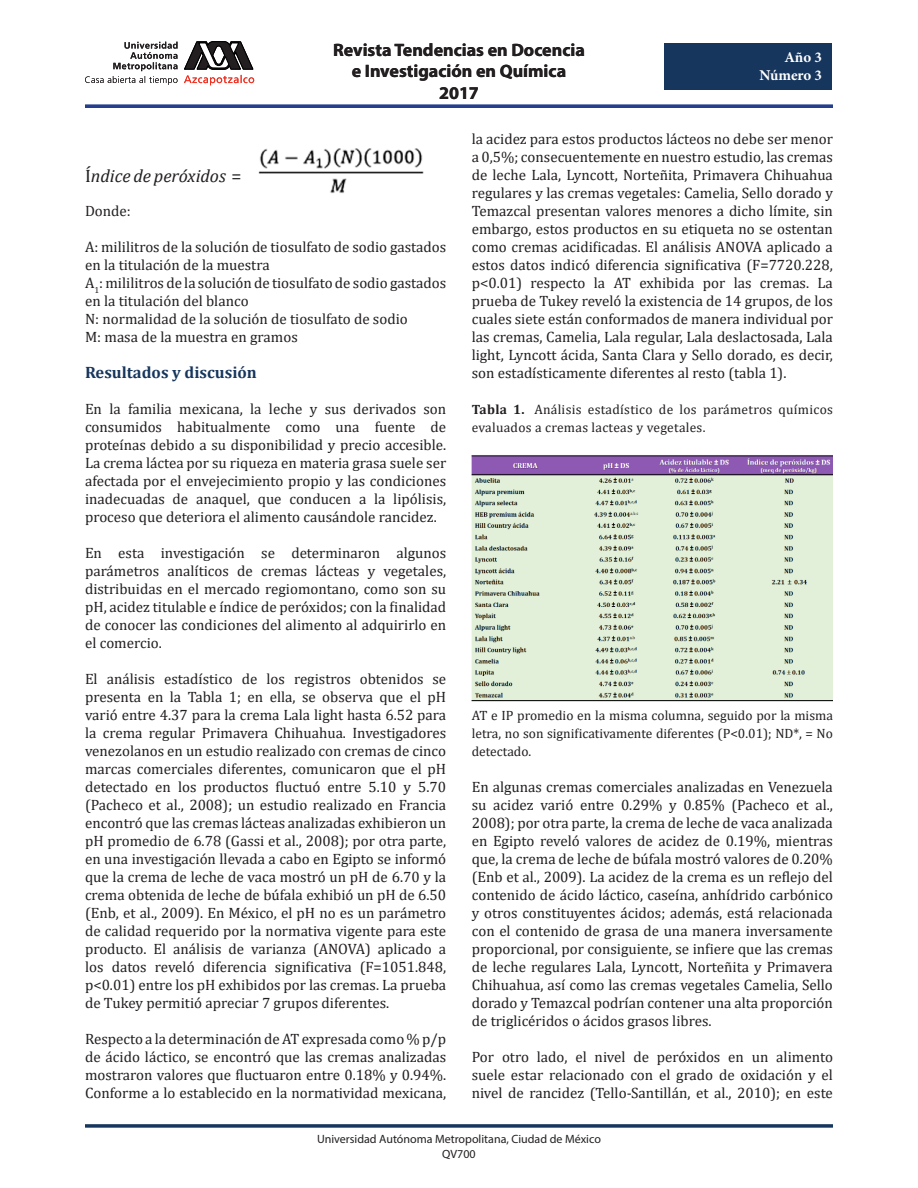
<style>
.page{position:relative;width:918px;height:1188px;background:#fff}
.page>*{position:absolute;margin:0;border:0;box-sizing:border-box;transform-origin:0 0}
.t1{font:700 18px/21.6px "Myriad Pro";color:#231f20;text-align:center}
.Pie_de_imagen{font:italic 18px "Cambria";color:#231f20}
.Resumen_y_Abstract{font:700 16.5px "Cambria";color:#17365d}
.Body_text{font:15px/18px "Cambria";color:#231f20;text-align:justify}
.Body_text_s_espacio{font:15px/18px "Cambria";color:#231f20}
.t2{font:700 15px/18px "Minion Pro";letter-spacing:-.005em;color:#fff;text-align:right}
.Pie_de_imagen-2{font:13.5px/18px "Cambria";letter-spacing:.02em;color:#231f20}
.t3{font:12px "Myriad Pro";color:#231f20}
.s1{font-style:normal}
.s2{font-weight:700}
</style>
<div class="page">
<div style="left:665px;top:43px;width:167px;height:46px;background:#17365d"></div>
<svg style="left:85px;top:42px;width:93px;height:43px"></svg>
<svg style="left:184px;top:41px;width:70px;height:44px"></svg>
<hr style="left:85px;top:105px;width:748px;height:3px;background:#253f8e">
<hr style="left:85px;top:1124px;width:748px;height:3px;background:#17365d">
<img style="left:258px;top:148px;width:166px;height:45px">
<img style="left:472px;top:455px;width:361px;height:247px">
<p class="t1" style="left:333px;top:38px;width:253px">Revista Tendencias en Docencia e Investigación en Química<br>2017</p>
<p class="t2" style="left:759px;top:48px;width:64px">Año 3<br>Número 3</p>
<p class="Pie_de_imagen" style="left:85px;top:163px;width:158px"><span class="s1">Í</span>ndice de peróxidos <span class="s1">=</span></p>
<p class="Body_text" style="left:85px;top:202px;width:47px">Donde:</p>
<p class="Body_text_s_espacio" style="left:85px;top:238px;width:363px">A: mililitros de la solución de tiosulfato de sodio gastados en la titulación de la muestra</p>
<p class="Body_text_s_espacio" style="left:85px;top:274px;width:363px">A<sub>1</sub>: mililitros de la solución de tiosulfato de sodio gastados en la titulación del blanco</p>
<p class="Body_text_s_espacio" style="left:85px;top:310px;width:324px">N: normalidad de la solución de tiosulfato de sodio</p>
<p class="Body_text" style="left:85px;top:328px;width:214px">M: masa de la muestra en gramos</p>
<p class="Resumen_y_Abstract" style="left:85px;top:361px;width:173px">Resultados y discusión</p>
<p class="Body_text" style="left:85px;top:400px;width:363px">En la familia mexicana, la leche y sus derivados son consumidos habitualmente como una fuente de proteínas debido a su disponibilidad y precio accesible.<br>La crema láctea por su riqueza en materia grasa suele ser afectada por el envejecimiento propio y las condiciones inadecuadas de anaquel, que conducen a la lipólisis, proceso que deteriora el alimento causándole rancidez.</p>
<p class="Body_text" style="left:85px;top:544px;width:363px">En esta investigación se determinaron algunos parámetros analíticos de cremas lácteas y vegetales, distribuidas en el mercado regiomontano, como son su pH, acidez titulable e índice de peróxidos; con la finalidad de conocer las condiciones del alimento al adquirirlo en el comercio.</p>
<p class="Body_text" style="left:85px;top:670px;width:363px">El análisis estadístico de los registros obtenidos se presenta en la Tabla 1; en ella, se observa que el pH varió entre 4.37 para la crema Lala light hasta 6.52 para la crema regular Primavera Chihuahua. Investigadores venezolanos en un estudio realizado con cremas de cinco marcas comerciales diferentes, comunicaron que el pH detectado en los productos fluctuó entre 5.10 y 5.70 (Pacheco et al., 2008); un estudio realizado en Francia encontró que las cremas lácteas analizadas exhibieron un pH promedio de 6.78 (Gassi et al., 2008); por otra parte, en una investigación llevada a cabo en Egipto se informó que la crema de leche de vaca mostró un pH de 6.70 y la crema obtenida de leche de búfala exhibió un pH de 6.50 (Enb, et al., 2009). En México, el pH no es un parámetro de calidad requerido por la normativa vigente para este producto. El análisis de varianza (ANOVA) aplicado a los datos reveló diferencia significativa (F=1051.848, p&lt;0.01) entre los pH exhibidos por las cremas. La prueba de Tukey permitió apreciar 7 grupos diferentes.</p>
<p class="Body_text" style="left:85px;top:1030px;width:363px">Respecto a la determinación deAT expresada como%p/p de ácido láctico, se encontró que las cremas analizadas mostraron valores que fluctuaron entre 0.18% y 0.94%.<br>Conforme a lo establecido en la normatividad mexicana,</p>
<p class="Body_text" style="left:472px;top:130px;width:363px">la acidez para estos productos lácteos no debe ser menor a 0,5%; consecuentemente en nuestro estudio, las cremas de leche Lala, Lyncott, Norteñita, Primavera Chihuahua regulares y las cremas vegetales: Camelia, Sello dorado y Temazcal presentan valores menores a dicho límite, sin embargo, estos productos en su etiqueta no se ostentan como cremas acidificadas. El análisis ANOVA aplicado a estos datos indicó diferencia significativa (F=7720.228, p&lt;0.01) respecto la AT exhibida por las cremas. La prueba de Tukey reveló la existencia de 14 grupos, de los cuales siete están conformados de manera individual por las cremas, Camelia, Lala regular, Lala deslactosada, Lala light, Lyncott ácida, Santa Clara y Sello dorado, es decir, son estadísticamente diferentes al resto (tabla 1).</p>
<p class="Pie_de_imagen-2" style="left:472px;top:400px;width:363px"><span class="s2">Tabla 1.</span> Análisis estadístico de los parámetros químicos evaluados a cremas lacteas y vegetales.</p>
<p class="Pie_de_imagen-2" style="left:472px;top:706px;width:363px;text-align:justify">AT e IP promedio en la misma columna, seguido por la misma letra, no son significativamente diferentes (P&lt;0.01); ND*, = No detectado.</p>
<p class="Body_text" style="left:472px;top:778px;width:363px">En algunas cremas comerciales analizadas en Venezuela su acidez varió entre 0.29% y 0.85% (Pacheco et al., 2008); por otra parte, la crema de leche de vaca analizada en Egipto reveló valores de acidez de 0.19%, mientras que, la crema de leche de búfala mostró valores de 0.20% (Enb et al., 2009). La acidez de la crema es un reflejo del contenido de ácido láctico, caseína, anhídrido carbónico y otros constituyentes ácidos; además, está relacionada con el contenido de grasa de una manera inversamente proporcional, por consiguiente, se infiere que las cremas de leche regulares Lala, Lyncott, Norteñita y Primavera Chihuahua, así como las cremas vegetales Camelia, Sello dorado y Temazcal podrían contener una alta proporción de triglicéridos o ácidos grasos libres.</p>
<p class="Body_text" style="left:472px;top:1048px;width:363px">Por otro lado, el nivel de peróxidos en un alimento suele estar relacionado con el grado de oxidación y el nivel de rancidez (Tello-Santillán, et al., 2010); en este</p>
<p class="t3" style="left:317px;top:1132px;width:285px">Universidad Autónoma Metropolitana, Ciudad de México</p>
<p class="t3" style="left:442px;top:1146px;width:35px">QV700</p>
</div>
